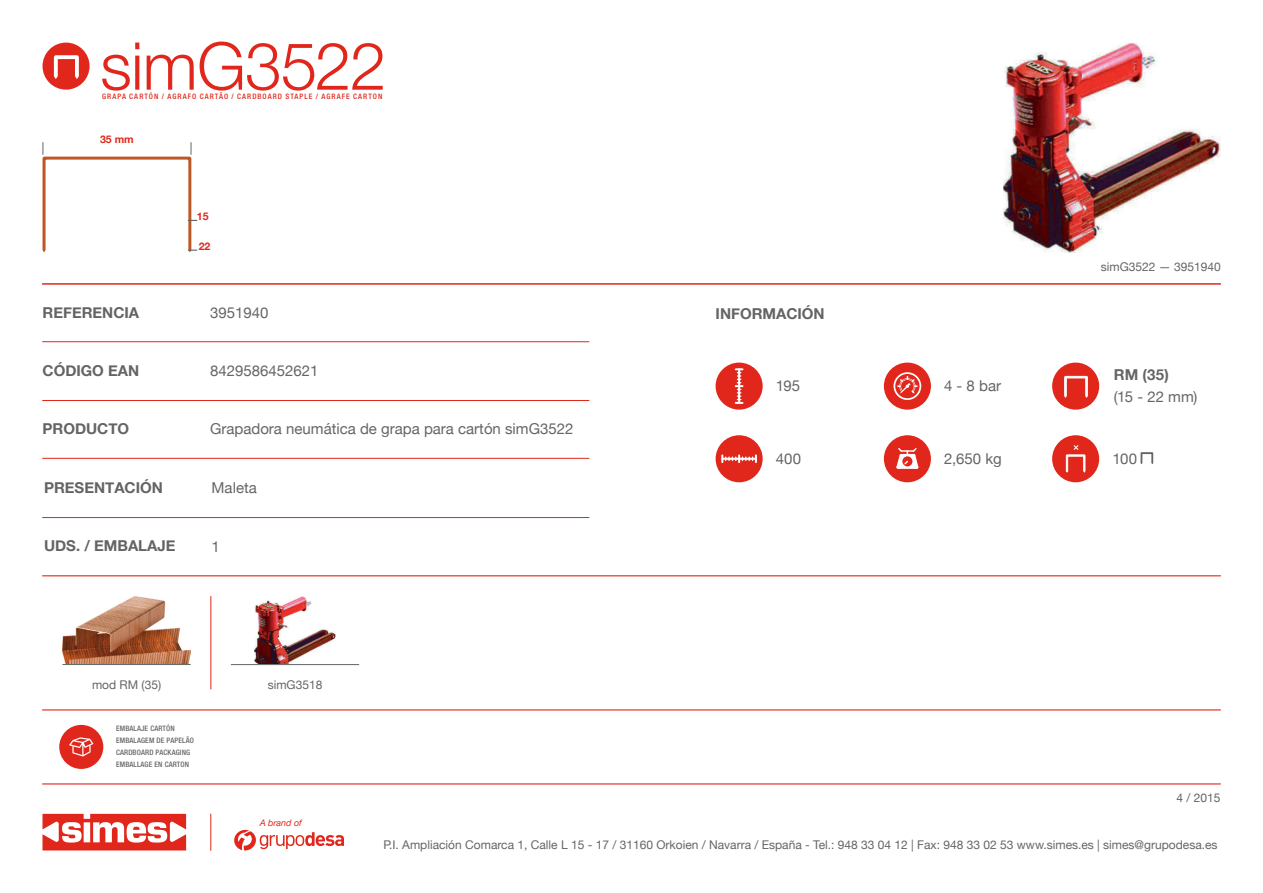
<style>
.page{position:relative;width:1263px;height:893px;background:#fff}
.page>*{position:absolute;margin:0;border:0;box-sizing:border-box;transform-origin:0 0}
.t1{font:300 66px "Helvetica Neue";letter-spacing:-.015em;color:#e1271b}
.t2{font:15px "Helvetica Neue";color:#646567}
.t3{font:700 15px "Helvetica Neue";color:#636466}
.t4{font:700 15px "Helvetica Neue";color:#646567}
.t5{font:12px "Helvetica Neue";color:#646567}
.t6{font:12px "Helvetica Neue";color:#636466}
.t7{font:700 10.5px "Helvetica Neue";color:#e1271b}
.t8{font:italic 9px "Helvetica Neue";color:#e1271b}
.t9{font:500 condensed 7.5px/12px "Helvetica Neue";letter-spacing:.02em;color:#646567}
.t10{font:500 condensed 7.5px "Helvetica Neue";letter-spacing:.145em;color:#e1271b}
</style>
<div class="page">
<hr style="left:43px;top:283px;width:1177px;height:2px;background:#e1271b">
<hr style="left:43px;top:458px;width:546px;height:1px;background:#e1271b">
<hr style="left:43px;top:341px;width:546px;height:1px;background:#e1271b">
<hr style="left:43px;top:400px;width:546px;height:1px;background:#e1271b">
<hr style="left:43px;top:517px;width:546px;height:1px;background:#e1271b">
<svg style="left:234px;top:830px;width:110px;height:20px"></svg>
<svg style="left:43px;top:814px;width:143px;height:36px"></svg>
<hr style="left:210px;top:814px;width:1px;height:36px;background:#e1271b">
<hr style="left:43px;top:709px;width:1177px;height:1px;background:#e1271b">
<hr style="left:43px;top:575px;width:1177px;height:1px;background:#e1271b">
<hr style="left:43px;top:783px;width:1177px;height:1px;background:#e1271b">
<div style="left:1052px;top:363px;width:47px;height:47px;background:#e1271b;border-radius:50%"></div>
<svg style="left:1064px;top:376px;width:24px;height:22px"></svg>
<div style="left:884px;top:363px;width:47px;height:47px;background:#e1271b;border-radius:50%"></div>
<svg style="left:893px;top:372px;width:28px;height:28px"></svg>
<div style="left:716px;top:363px;width:47px;height:47px;background:#e1271b;border-radius:50%"></div>
<svg style="left:736px;top:368px;width:6px;height:36px"></svg>
<div style="left:1052px;top:435px;width:47px;height:47px;background:#e1271b;border-radius:50%"></div>
<svg style="left:1066px;top:445px;width:20px;height:28px"></svg>
<svg style="left:1140px;top:452px;width:13px;height:12px"></svg>
<div style="left:884px;top:435px;width:47px;height:47px;background:#e1271b;border-radius:50%"></div>
<svg style="left:896px;top:448px;width:23px;height:21px"></svg>
<div style="left:716px;top:435px;width:47px;height:47px;background:#e1271b;border-radius:50%"></div>
<svg style="left:721px;top:455px;width:36px;height:7px"></svg>
<img style="left:255px;top:597px;width:80px;height:67px">
<hr style="left:231px;top:664px;width:128px;height:1px;background:#646567">
<hr style="left:210px;top:596px;width:1px;height:93px;background:#e1271b">
<img style="left:63px;top:596px;width:127px;height:68px">
<hr style="left:63px;top:664px;width:127px;height:1px;background:#646567">
<div style="left:59px;top:725px;width:44px;height:44px;background:#e1271b;border-radius:50%"></div>
<svg style="left:69px;top:737px;width:24px;height:19px"></svg>
<svg style="left:43px;top:143px;width:154px;height:109px"></svg>
<div style="left:43px;top:43px;width:47px;height:47px;background:#e1271b;border-radius:50%"></div>
<svg style="left:53px;top:55px;width:26px;height:24px"></svg>
<img style="left:1003px;top:43px;width:217px;height:209px">
<h1 class="t1" style="left:100px;top:26px;width:288px">simG3522</h1>
<p class="t10" style="left:102px;top:92px;width:282px">GRAPA CARTÓN / AGRAFO CARTÃO / CARDBOARD STAPLE / AGRAFE CARTON</p>
<p class="t7" style="left:100px;top:132px;width:35px">35 mm</p>
<p class="t7" style="left:197px;top:210px;width:13px">15</p>
<p class="t7" style="left:199px;top:240px;width:13px">22</p>
<p class="t3" style="left:43px;top:303px;width:98px">REFERENCIA</p>
<p class="t2" style="left:210px;top:303px;width:60px">3951940</p>
<p class="t3" style="left:716px;top:304px;width:111px">INFORMACIÓN</p>
<p class="t3" style="left:43px;top:362px;width:98px">CÓDIGO EAN</p>
<p class="t2" style="left:210px;top:362px;width:110px">8429586452621</p>
<p class="t3" style="left:43px;top:420px;width:88px">PRODUCTO</p>
<p class="t2" style="left:210px;top:420px;width:365px">Grapadora neumática de grapa para cartón simG3522</p>
<p class="t2" style="left:776px;top:377px;width:26px">195</p>
<p class="t2" style="left:944px;top:377px;width:59px">4 - 8 bar</p>
<p class="t5" style="left:1101px;top:259px;width:122px">simG3522 — 3951940</p>
<p class="t4" style="left:1114px;top:365px;width:57px">RM (35)</p>
<p class="t2" style="left:1114px;top:388px;width:85px">(15 - 22 mm)</p>
<p class="t3" style="left:44px;top:478px;width:120px">PRESENTACIÓN</p>
<p class="t2" style="left:212px;top:479px;width:47px">Maleta</p>
<p class="t3" style="left:44px;top:537px;width:133px">UDS. / EMBALAJE</p>
<p class="t2" style="left:212px;top:537px;width:10px">1</p>
<p class="t5" style="left:92px;top:678px;width:71px">mod RM (35)</p>
<p class="t5" style="left:268px;top:678px;width:56px">simG3518</p>
<p class="t9" style="left:116px;top:723px;width:79px">EMBALAJE CARTÓN<br>EMBALAGEM DE PAPELÃO<br>CARDBOARD PACKAGING<br>EMBALLAGE EN CARTON</p>
<p class="t8" style="left:260px;top:818px;width:44px">A brand of</p>
<p class="t2" style="left:776px;top:449px;width:27px">400</p>
<p class="t2" style="left:944px;top:449px;width:59px">2,650 kg</p>
<p class="t2" style="left:1112px;top:449px;width:26px">100</p>
<p class="t6" style="left:1176px;top:791px;width:46px">4 / 2015</p>
<p class="t5" style="left:384px;top:837px;width:835px">P.I. Ampliación Comarca 1, Calle L 15 - 17 / 31160 Orkoien / Navarra / España - Tel.: 948 33 04 12 | Fax: 948 33 02 53 www.simes.es | simes@grupodesa.es</p>
</div>
